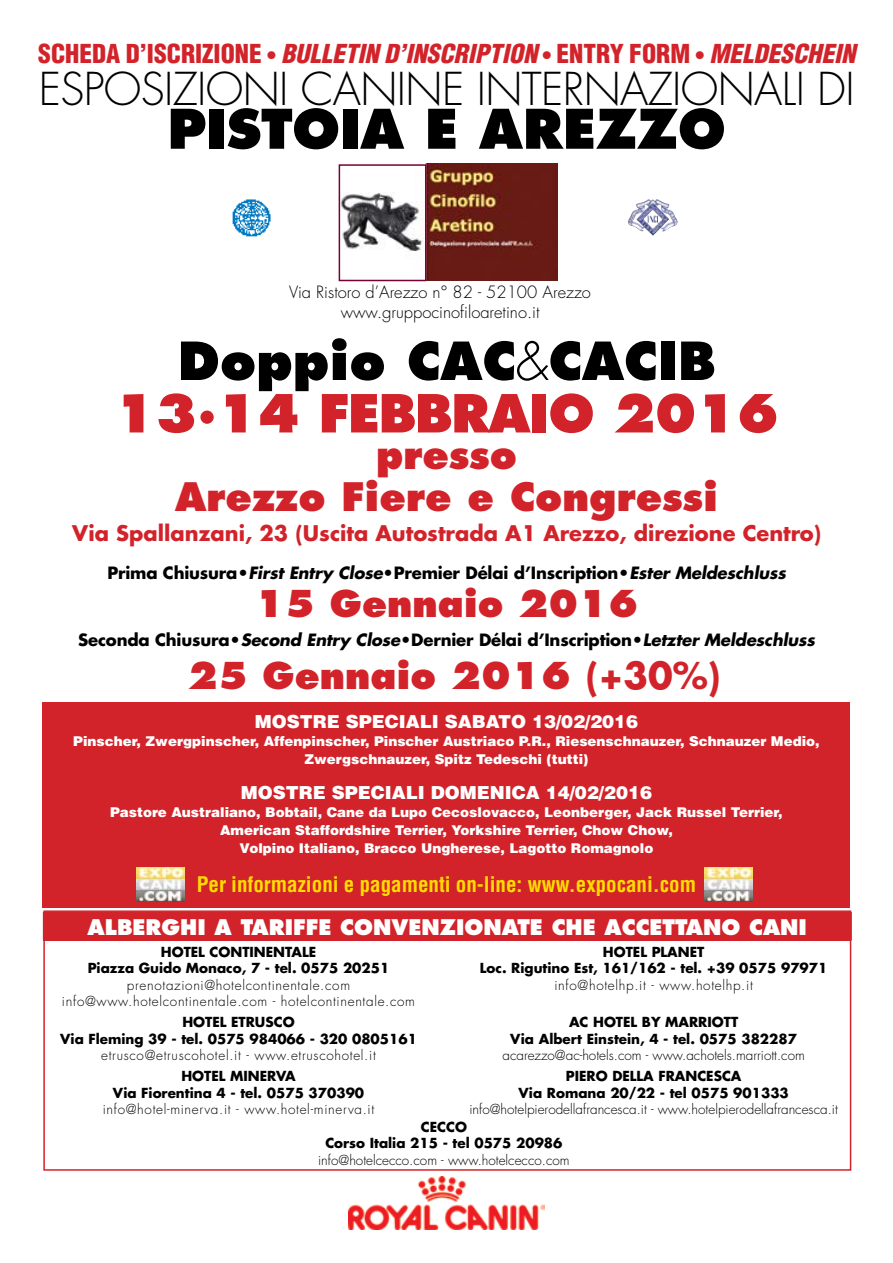
<style>
.page{position:relative;width:893px;height:1263px;background:#fff}
.page>*{position:absolute;margin:0;border:0;box-sizing:border-box;transform-origin:0 0}
.t1{font:800 53.1px "Futura";letter-spacing:-.01em;color:#000}
.t2{font:800 51px/52.5px "Futura";letter-spacing:-.025em;color:#d2232a;text-align:center}
.t3{font:300 44.1px "Futura";letter-spacing:-.015em;color:#000}
.t4{font:800 38.25px/42px "Futura";color:#d2232a;text-align:center}
.t5{font:800 36px "Futura";color:#d2232a}
.t6{font:italic 900 condensed 25.5px "Helvetica";color:#d2232a}
.t7{font:700 21px "Futura";color:#d2232a}
.t8{font:700 condensed 21px "Helvetica";color:#fd0}
.t9{font:800 21px "Futura";color:#fff}
.t10{font:900 18px "Helvetica";color:#fff}
.t11{font:700 16.5px "Futura";letter-spacing:-.01em;color:#000}
.t12{font:300 16.5px/19.8px "Futura";color:#000;text-align:center}
.t13{font:700 13.5px/16.5px "Futura";color:#000;text-align:center}
.t14{font:900 13.5px/18px "Helvetica";color:#fff;text-align:center}
.t15{font:300 13.5px/16.5px "Futura";letter-spacing:.05em;color:#000;text-align:center}
.t16{font:300 13.5px "Futura";color:#000}
.s1{font-style:normal}
.s2{font-style:normal;font-size:21px}
.s3{color:#000}
.s4{font-weight:300;color:#000}
.s5{font-style:italic}
.s6{font-weight:700}
</style>
<div class="page">
<div style="left:43px;top:703px;width:807px;height:205px;background:#d2232a"></div>
<div style="left:43px;top:912px;width:808px;height:29px;background:#d2232a"></div>
<svg style="left:851px;top:912px;width:1px;height:29px"></svg>
<div style="left:43px;top:910px;width:808px;height:261px;border:2px solid #d2232a"></div>
<img style="left:232px;top:199px;width:39px;height:38px">
<img style="left:628px;top:199px;width:50px;height:37px">
<img style="left:342px;top:164px;width:215px;height:117px">
<div style="left:339px;top:164px;width:87px;height:117px;border:2px solid #780032"></div>
<img style="left:349px;top:1177px;width:195px;height:52px">
<img style="left:704px;top:867px;width:49px;height:35px">
<img style="left:136px;top:867px;width:48px;height:34px">
<h3 class="t6" style="left:38px;top:37px;width:819px"><span class="s1">SCHEDA D’ISCRIZIONE</span> <span class="s2">•</span> BULLETIN D’INSCRIPTION <span class="s2">•</span> <span class="s1">ENTRY FORM</span> <span class="s2">•</span> MELDESCHEIN</h3>
<h3 class="t3" style="left:39px;top:62px;width:817px">ESPOSIZIONI CANINE INTERNAZIONALI DI</h3>
<h1 class="t1" style="left:167px;top:95px;width:560px">PISTOIA E AREZZO</h1>
<p class="t12" style="left:289px;top:282px;width:303px">Via Ristoro d’Arezzo n° 82 - 52100 Arezzo www.gruppocinofiloaretino.it</p>
<h2 class="t2" style="left:114px;top:335px;width:666px"><span class="s3">Doppio CAC</span><span class="s4">&amp;</span><span class="s3">CACIB<br></span>13·14 FEBBRAIO 2016</h2>
<h3 class="t4" style="left:175px;top:433px;width:544px">presso<br>Arezzo Fiere e Congressi</h3>
<h3 class="t7" style="left:72px;top:519px;width:751px">Via Spallanzani, 23 (Uscita Autostrada A1 Arezzo, direzione Centro)</h3>
<p class="t11" style="left:107px;top:561px;width:680px">Prima Chiusura•<span class="s5">First Entry Close</span>•Premier Délai d’Inscription•<span class="s5">Ester Meldeschluss</span></p>
<h3 class="t5" style="left:255px;top:581px;width:385px">15 Gennaio 2016</h3>
<p class="t11" style="left:78px;top:628px;width:738px">Seconda Chiusura•<span class="s5">Second Entry Close</span>•Dernier Délai d’Inscription•<span class="s5">Letzter Meldeschluss</span></p>
<h3 class="t5" style="left:188px;top:653px;width:534px">25 Gennaio 2016 <span class="s6">(+30%)</span></h3>
<h3 class="t10" style="left:255px;top:709px;width:385px">MOSTRE SPECIALI SABATO 13/02/2016</h3>
<p class="t14" style="left:73px;top:732px;width:748px">Pinscher, Zwergpinscher, Affenpinscher, Pinscher Austriaco P.R., Riesenschnauzer, Schnauzer Medio,<br>Zwergschnauzer, Spitz Tedeschi (tutti)</p>
<h3 class="t10" style="left:241px;top:781px;width:413px">MOSTRE SPECIALI DOMENICA 14/02/2016</h3>
<p class="t14" style="left:110px;top:803px;width:674px">Pastore Australiano, Bobtail, Cane da Lupo Cecoslovacco, Leonberger, Jack Russel Terrier,<br>American Staffordshire Terrier, Yorkshire Terrier, Chow Chow,<br>Volpino Italiano, Bracco Ungherese, Lagotto Romagnolo</p>
<h3 class="t8" style="left:197px;top:871px;width:501px">Per informazioni e pagamenti on-line: www.expocani.com</h3>
<h3 class="t9" style="left:88px;top:913px;width:721px">ALBERGHI A TARIFFE CONVENZIONATE CHE ACCETTANO CANI</h3>
<p class="t13" style="left:480px;top:943px;width:349px">HOTEL PLANET<br>Loc. Rigutino Est, 161/162 - tel. +39 0575 97971</p>
<p class="t15" style="left:554px;top:977px;width:200px">info@hotelhp.it - www.hotelhp.it</p>
<p class="t13" style="left:510px;top:1014px;width:288px">AC HOTEL BY MARRIOTT<br>Via Albert Einstein, 4 - tel. 0575 382287</p>
<p class="t16" style="left:502px;top:1047px;width:304px">acarezzo@ac-hotels.com - www.achotels.marriott.com</p>
<p class="t13" style="left:518px;top:1068px;width:272px">PIERO DELLA FRANCESCA<br>Via Romana 20/22 - tel 0575 901333</p>
<p class="t16" style="left:469px;top:1101px;width:370px">info@hotelpierodellafrancesca.it - www.hotelpierodellafrancesca.it</p>
<p class="t13" style="left:325px;top:1119px;width:239px">CECCO<br>Corso Italia 215 - tel 0575 20986</p>
<p class="t16" style="left:318px;top:1151px;width:253px">info@hotelcecco.com - www.hotelcecco.com</p>
<p class="t13" style="left:88px;top:943px;width:303px">HOTEL CONTINENTALE<br>Piazza Guido Monaco, 7 - tel. 0575 20251</p>
<p class="t15" style="left:62px;top:977px;width:355px">prenotazioni@hotelcontinentale.com info@www.hotelcontinentale.com - hotelcontinentale.com</p>
<p class="t13" style="left:60px;top:1014px;width:358px">HOTEL ETRUSCO<br>Via Fleming 39 - tel. 0575 984066 - 320 0805161</p>
<p class="t15" style="left:101px;top:1048px;width:276px">etrusco@etruscohotel.it - www.etruscohotel.it</p>
<p class="t13" style="left:113px;top:1068px;width:253px">HOTEL MINERVA<br>Via Fiorentina 4 - tel. 0575 370390</p>
<p class="t15" style="left:103px;top:1102px;width:273px">info@hotel-minerva.it - www.hotel-minerva.it</p>
</div>
